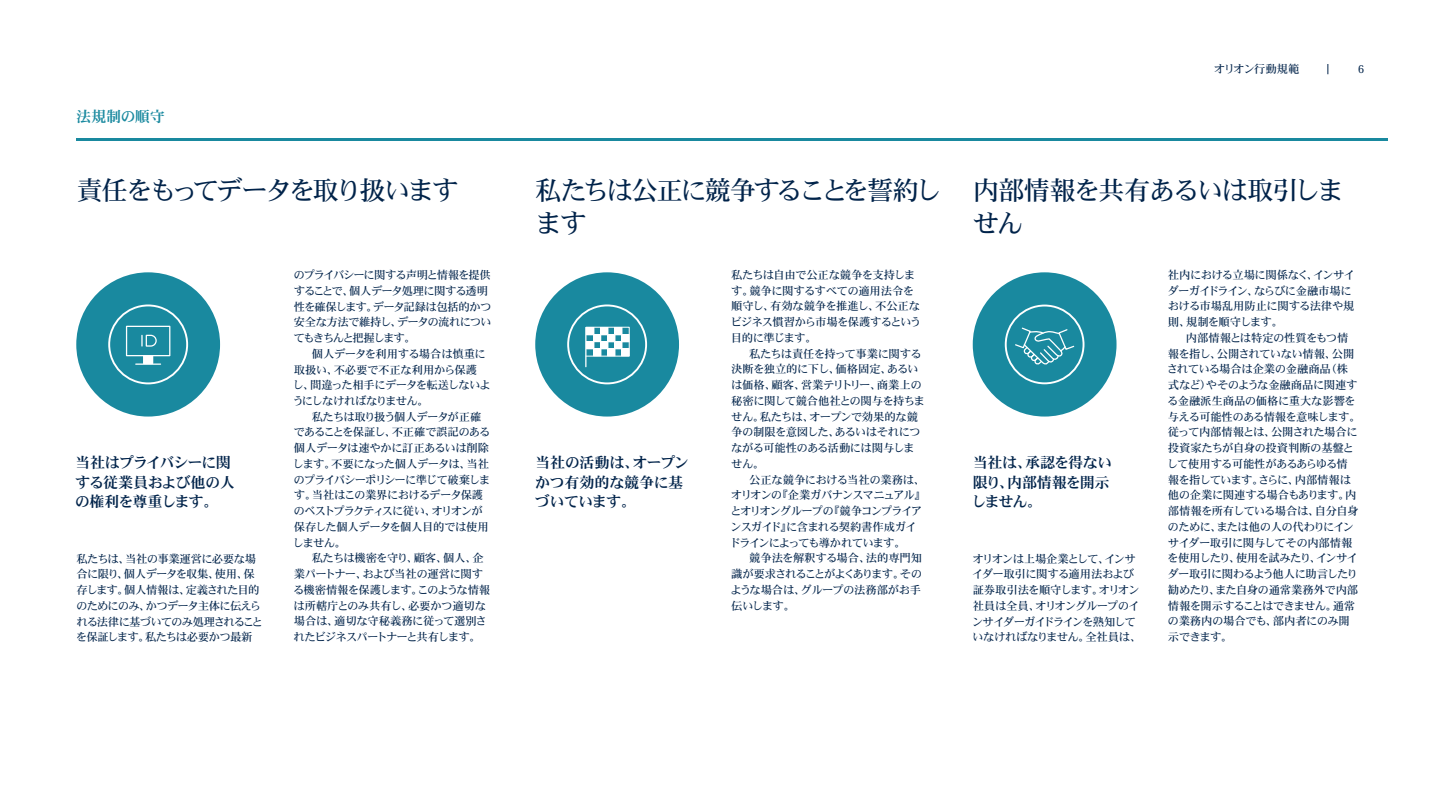
<style>
.page{position:relative;width:1440px;height:810px;background:#fff}
.page>*{position:absolute;margin:0;border:0;box-sizing:border-box;transform-origin:0 0}
.t1{font:26.25px/32.2px "Heisei Min Std W5";letter-spacing:-.075em;color:#00234a}
.t2{font:26.25px "Heisei Min Std W5";letter-spacing:-.095em;color:#00234a}
.t3{font:15px/19.5px "Heisei Min Std W7";letter-spacing:-.06em;color:#00234a}
.t4{font:15px/19.5px "Heisei Min Std W7";letter-spacing:-.02em;color:#00234a}
.t5{font:15px/19.5px "Heisei Min Std W7";letter-spacing:-.04em;color:#00234a}
.t6{font:15px "Heisei Min Std W7";letter-spacing:-.02em;color:#19899f}
.t7{font:11.25px/15.8px "Heisei Min Std W5";letter-spacing:-.04em;color:#00234a}
.t8{font:11.25px/15.8px "Heisei Min Std W5";letter-spacing:-.06em;color:#00234a}
.t9{font:11.25px/15.8px "Heisei Min Std W5";letter-spacing:-.07em;color:#00234a}
.t10{font:11.25px/15.8px "Heisei Min Std W5";letter-spacing:-.08em;color:#00234a}
</style>
<div class="page">
<div style="left:76px;top:272px;width:144px;height:145px;background:#19899f;border-radius:50%"></div>
<div style="left:108px;top:305px;width:80px;height:79px;border:2px solid #fff;border-radius:50%"></div>
<div style="left:126px;top:326px;width:44px;height:30px;border:1px solid #fff"></div>
<div style="left:144px;top:356px;width:9px;height:7px;background:#fff"></div>
<div style="left:143px;top:355px;width:10px;height:9px;border:1px solid #fff"></div>
<svg style="left:136px;top:364px;width:25px;height:1px"></svg>
<svg style="left:141px;top:334px;width:16px;height:13px"></svg>
<div style="left:535px;top:272px;width:144px;height:145px;background:#19899f;border-radius:50%"></div>
<div style="left:567px;top:305px;width:80px;height:79px;border:2px solid #fff;border-radius:50%"></div>
<div style="left:586px;top:327px;width:44px;height:29px;border:1px solid #fff"></div>
<div style="left:587px;top:342px;width:7px;height:7px;background:#fff"></div>
<div style="left:586px;top:341px;width:8px;height:8px;border:1px solid #fff"></div>
<div style="left:587px;top:328px;width:7px;height:7px;background:#fff"></div>
<div style="left:586px;top:327px;width:8px;height:8px;border:1px solid #fff"></div>
<div style="left:594px;top:349px;width:7px;height:7px;background:#fff"></div>
<div style="left:593px;top:348px;width:8px;height:8px;border:1px solid #fff"></div>
<div style="left:594px;top:335px;width:7px;height:7px;background:#fff"></div>
<div style="left:593px;top:334px;width:8px;height:8px;border:1px solid #fff"></div>
<div style="left:601px;top:342px;width:7px;height:7px;background:#fff"></div>
<div style="left:600px;top:341px;width:8px;height:8px;border:1px solid #fff"></div>
<div style="left:601px;top:328px;width:7px;height:7px;background:#fff"></div>
<div style="left:600px;top:327px;width:8px;height:8px;border:1px solid #fff"></div>
<div style="left:608px;top:349px;width:7px;height:7px;background:#fff"></div>
<div style="left:607px;top:348px;width:8px;height:8px;border:1px solid #fff"></div>
<div style="left:608px;top:335px;width:7px;height:7px;background:#fff"></div>
<div style="left:607px;top:334px;width:8px;height:8px;border:1px solid #fff"></div>
<div style="left:615px;top:342px;width:7px;height:7px;background:#fff"></div>
<div style="left:614px;top:341px;width:8px;height:8px;border:1px solid #fff"></div>
<div style="left:615px;top:328px;width:7px;height:7px;background:#fff"></div>
<div style="left:614px;top:327px;width:8px;height:8px;border:1px solid #fff"></div>
<div style="left:622px;top:349px;width:7px;height:7px;background:#fff"></div>
<div style="left:621px;top:348px;width:8px;height:8px;border:1px solid #fff"></div>
<div style="left:622px;top:335px;width:7px;height:7px;background:#fff"></div>
<div style="left:621px;top:334px;width:8px;height:8px;border:1px solid #fff"></div>
<hr style="left:585px;top:328px;width:2px;height:39px;background:#fff">
<div style="left:973px;top:272px;width:144px;height:145px;background:#19899f;border-radius:50%"></div>
<div style="left:1005px;top:305px;width:79px;height:79px;border:2px solid #fff;border-radius:50%"></div>
<svg style="left:1015px;top:327px;width:60px;height:38px"></svg>
<hr style="left:76px;top:138px;width:1312px;height:3px;background:#19899f">
<h2 class="t6" style="left:76px;top:106px;width:90px">法規制の順守</h2>
<h1 class="t2" style="left:77px;top:174px;width:383px">責任をもってデータを取り扱います</h1>
<p class="t7" style="left:1214px;top:61px;width:87px">オリオン行動規範</p>
<p class="t7" style="left:1358px;top:61px;width:8px">6</p>
<h1 class="t1" style="left:535px;top:174px;width:408px">私たちは公正に競争することを誓約します</h1>
<h1 class="t1" style="left:973px;top:174px;width:372px">内部情報を共有あるいは取引しません</h1>
<p class="t10" style="left:293px;top:267px;width:200px">のプライバシーに関する声明と情報を提供することで、個人データ処理に関する透明性を確保します。データ記録は包括的かつ安全な方法で維持し、データの流れについてもきちんと把握します。</p>
<p class="t7" style="left:292px;top:346px;width:200px;text-indent:19px">個人データを利用する場合は慎重に取扱い、不必要で不正な利用から保護<br>し、間違った相手にデータを転送しないようにしなければなりません。</p>
<p class="t7" style="left:293px;top:409px;width:199px;text-indent:19px">私たちは取り扱う個人データが正確であることを保証し、不正確で誤記のある個人データは速やかに訂正あるいは削除します。不要になった個人データは、当社のプライバシーポリシーに準じて破棄します。当社はこの業界におけるデータ保護のベストプラクティスに従い、オリオンが保存した個人データを個人目的では使用しません。</p>
<p class="t7" style="left:293px;top:550px;width:199px;text-indent:19px">私たちは機密を守り、顧客、個人、企業パートナー、および当社の運営に関する機密情報を保護します。このような情報は所轄庁とのみ共有し、必要かつ適切な場合は、適切な守秘義務に従って選別されたビジネスパートナーと共有します。</p>
<p class="t7" style="left:730px;top:267px;width:192px">私たちは自由で公正な競争を支持します。競争に関するすべての適用法令を順守し、有効な競争を推進し、不公正なビジネス慣習から市場を保護するという目的に準じます。</p>
<p class="t7" style="left:731px;top:346px;width:195px;text-indent:18px">私たちは責任を持って事業に関する決断を独立的に下し、価格固定、あるいは価格、顧客、営業テリトリー、商業上の秘密に関して競合他社との関与を持ちません。私たちは、オープンで効果的な競争の制限を意図した、あるいはそれにつながる可能性のある活動には関与しません。</p>
<p class="t9" style="left:730px;top:472px;width:198px;text-indent:20px">公正な競争における当社の業務は、オリオンの『企業ガバナンスマニュアル』とオリオングループの『競争コンプライアンスガイド』に含まれる契約書作成ガイドラインによっても導かれています。</p>
<p class="t7" style="left:731px;top:550px;width:193px;text-align:justify;text-indent:19px">競争法を解釈する場合、法的専門知識が要求されることがよくあります。そのような場合は、グループの法務部がお手伝いします。</p>
<h2 class="t3" style="left:75px;top:453px;width:162px">当社はプライバシーに関する従業員および他の人の権利を尊重します。</h2>
<h2 class="t4" style="left:535px;top:453px;width:156px">当社の活動は、オープンかつ有効的な競争に基づいています。</h2>
<h2 class="t5" style="left:972px;top:453px;width:142px">当社は、承認を得ない限り、内部情報を開示しません。</h2>
<p class="t8" style="left:76px;top:550px;width:188px">私たちは、当社の事業運営に必要な場合に限り、個人データを収集、使用、保存します。個人情報は、定義された目的のためにのみ、かつデータ主体に伝えられる法律に基づいてのみ処理されることを保証します。私たちは必要かつ最新</p>
<p class="t7" style="left:972px;top:550px;width:171px">オリオンは上場企業として、インサイダー取引に関する適用法および証券取引法を順守します。オリオン社員は全員、オリオングループのインサイダーガイドラインを熟知していなければなりません。全社員は、</p>
<p class="t7" style="left:1167px;top:267px;width:189px">社内における立場に関係なく、インサイダーガイドライン、ならびに金融市場における市場乱用防止に関する法律や規則、規制を順守します。</p>
<p class="t7" style="left:1167px;top:330px;width:195px;text-indent:19px">内部情報とは特定の性質をもつ情報を指し、公開されていない情報、公開されている場合は企業の金融商品（株式など）やそのような金融商品に関連する金融派生商品の価格に重大な影響を与える可能性のある情報を意味します。従って内部情報とは、公開された場合に投資家たちが自身の投資判断の基盤として使用する可能性があるあらゆる情報を指しています。さらに、内部情報は他の企業に関連する場合もあります。内部情報を所有している場合は、自分自身のために、または他の人の代わりにインサイダー取引に関与してその内部情報を使用したり、使用を試みたり、インサイダー取引に関わるよう他人に助言したり勧めたり、また自身の通常業務外で内部情報を開示することはできません。通常の業務内の場合でも、部内者にのみ開示できます。</p>
</div>
